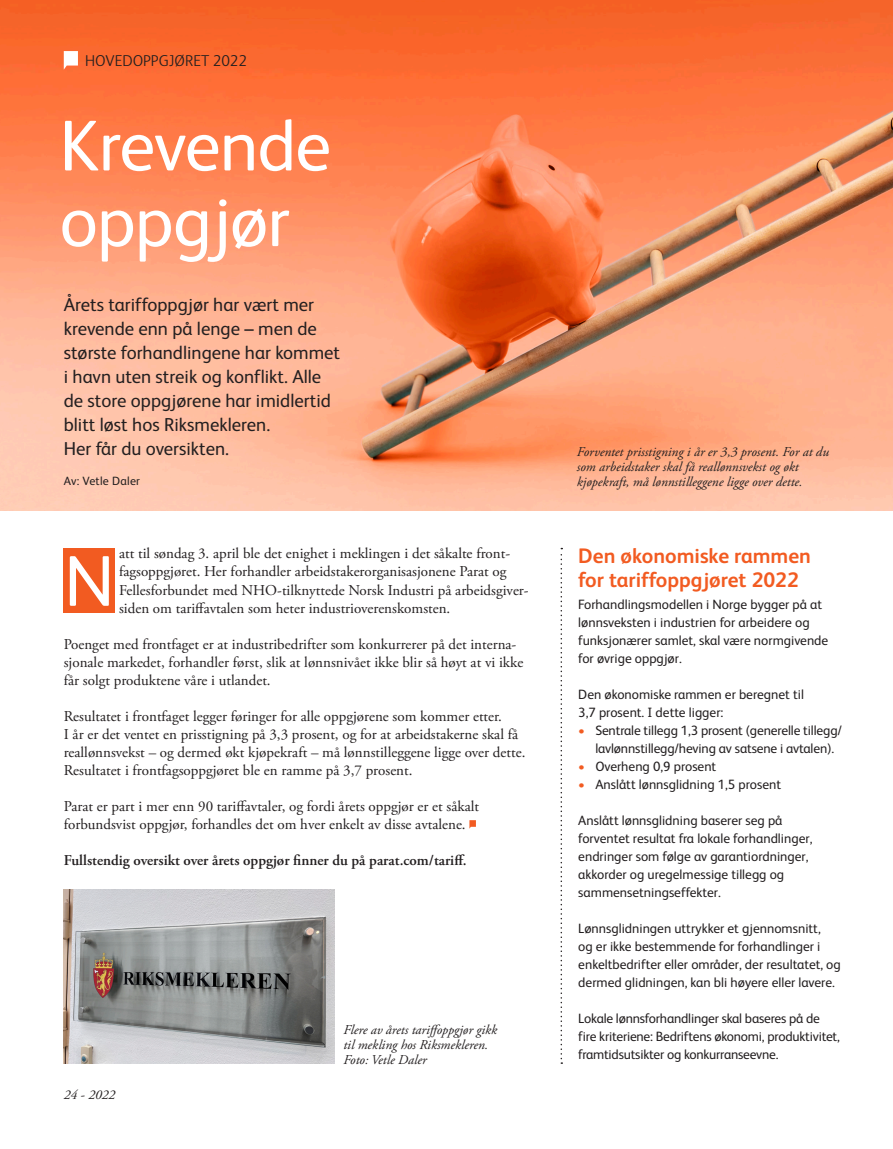
<style>
.page{position:relative;width:893px;height:1149px;background:#fff}
.page>*{position:absolute;margin:0;border:0;box-sizing:border-box;transform-origin:0 0}
.t1{font:72px/75.6px "FS Albert";letter-spacing:-.015em;color:#fff}
.t2{font:700 21px/24px "FS Albert";color:#f25b21}
.t3{font:18.75px/24px "FS Albert";color:#231f20}
.t4{font:300 15.75px "FS Albert";color:#231f20}
.t5{font:15px/18px "Adobe Garamond Pro";color:#231f20}
.t6{font:600 15px "Adobe Garamond Pro";color:#231f20}
.t7{font:13.5px/18px "FS Albert";color:#231f20}
.t8{font:italic 13.5px/15px "Adobe Garamond Pro";color:#231f20}
.t9{font:12px "FS Albert";letter-spacing:.02em;color:#231f20}
.s1{color:#f25b21}
</style>
<div class="page">
<img style="left:0;top:0;width:893px;height:510px">
<svg style="left:469px;top:820px;width:7px;height:8px"></svg>
<div style="left:64px;top:547px;width:51px;height:65px;background:#f25b21"></div>
<svg style="left:561px;top:547px;width:1px;height:516px"></svg>
<img style="left:64px;top:889px;width:271px;height:174px">
<svg style="left:64px;top:51px;width:14px;height:19px"></svg>
<p class="t4" style="left:85px;top:51px;width:163px">HOVEDOPPGJØRET 2022</p>
<h1 class="t1" style="left:60px;top:108px;width:273px">Krevende oppgjør</h1>
<p class="t3" style="left:64px;top:292px;width:278px">Årets tariffoppgjør har vært mer krevende enn på lenge – men de største forhandlingene har kommet i havn uten streik og konflikt. Alle de store oppgjørene har imidlertid blitt løst hos Riksmekleren.<br>Her får du oversikten.</p>
<p class="t9" style="left:64px;top:474px;width:78px">Av: Vetle Daler</p>
<p class="t8" style="left:577px;top:445px;width:254px">Forventet prisstigning i år er 3,3 prosent. For at du som arbeidstaker skal få reallønnsvekst og økt kjøpekraft, må lønnstilleggene ligge over dette.</p>
<p class="t5" style="left:119px;top:545px;width:411px">att til søndag 3. april ble det enighet i meklingen i det såkalte front&shy;fagsoppgjøret. Her forhandler arbeidstakerorganisasjonene Parat og Fellesforbundet med NHO-tilknyttede Norsk Industri på arbeidsgiver&shy;siden om tariffavtalen som heter industrioverenskomsten.</p>
<p class="t5" style="left:64px;top:635px;width:461px">Poenget med frontfaget er at industribedrifter som konkurrerer på det interna&shy;sjonale markedet, forhandler først, slik at lønnsnivået ikke blir så høyt at vi ikke får solgt produktene våre i utlandet.</p>
<p class="t5" style="left:64px;top:707px;width:463px">Resultatet i frontfaget legger føringer for alle oppgjørene som kommer etter.<br>I år er det ventet en prisstigning på 3,3 prosent, og for at arbeidstakerne skal få reallønnsvekst – og dermed økt kjøpekraft – må lønnstilleggene ligge over dette.<br>Resultatet i frontfagsoppgjøret ble en ramme på 3,7 prosent.</p>
<p class="t5" style="left:64px;top:797px;width:417px">Parat er part i mer enn 90 tariffavtaler, og fordi årets oppgjør er et såkalt forbundsvist oppgjør, forhandles det om hver enkelt av disse avtalene.</p>
<p class="t6" style="left:64px;top:851px;width:404px">Fullstendig oversikt over årets oppgjør finner du på parat.com/tariff.</p>
<h1 class="t1" style="left:64px;top:543px;width:52px">N</h1>
<h2 class="t2" style="left:578px;top:543px;width:234px">Den økonomiske rammen for tariffoppgjøret 2022</h2>
<p class="t7" style="left:578px;top:595px;width:251px">Forhandlingsmodellen i Norge bygger på at lønnsveksten i industrien for arbeidere og funksjonærer samlet, skal være normgivende for øvrige oppgjør.</p>
<p class="t7" style="left:578px;top:685px;width:227px">Den økonomiske rammen er beregnet til<br>3,7 prosent. I dette ligger:</p>
<p class="t7" style="left:595px;top:721px;width:248px;text-indent:-17px"><span class="s1">•</span> Sentrale tillegg 1,3 prosent (generelle tillegg/ lavlønnstillegg/heving av satsene i avtalen).</p>
<p class="t7" style="left:578px;top:757px;width:140px"><span class="s1">•</span> Overheng 0,9 prosent</p>
<p class="t7" style="left:578px;top:775px;width:204px"><span class="s1">•</span> Anslått lønnsglidning 1,5 prosent</p>
<p class="t7" style="left:578px;top:811px;width:236px">Anslått lønnsglidning baserer seg på forventet resultat fra lokale forhandlinger, endringer som følge av garantiordninger, akkorder og uregelmessige tillegg og sammensetningseffekter.</p>
<p class="t7" style="left:578px;top:919px;width:264px">Lønnsglidningen uttrykker et gjennomsnitt,<br>og er ikke bestemmende for forhandlinger i enkeltbedrifter eller områder, der resultatet, og dermed glidningen, kan bli høyere eller lavere.</p>
<p class="t7" style="left:578px;top:1009px;width:263px">Lokale lønnsforhandlinger skal baseres på de fire kriteriene: Bedriftens økonomi, produktivitet, framtidsutsikter og konkurranseevne.</p>
<p class="t8" style="left:343px;top:1022px;width:155px">Flere av årets tariffoppgjør gikk til mekling hos Riksmekleren.<br>Foto: Vetle Daler</p>
<p class="t8" style="left:64px;top:1087px;width:53px">24 - 2022</p>
</div>
